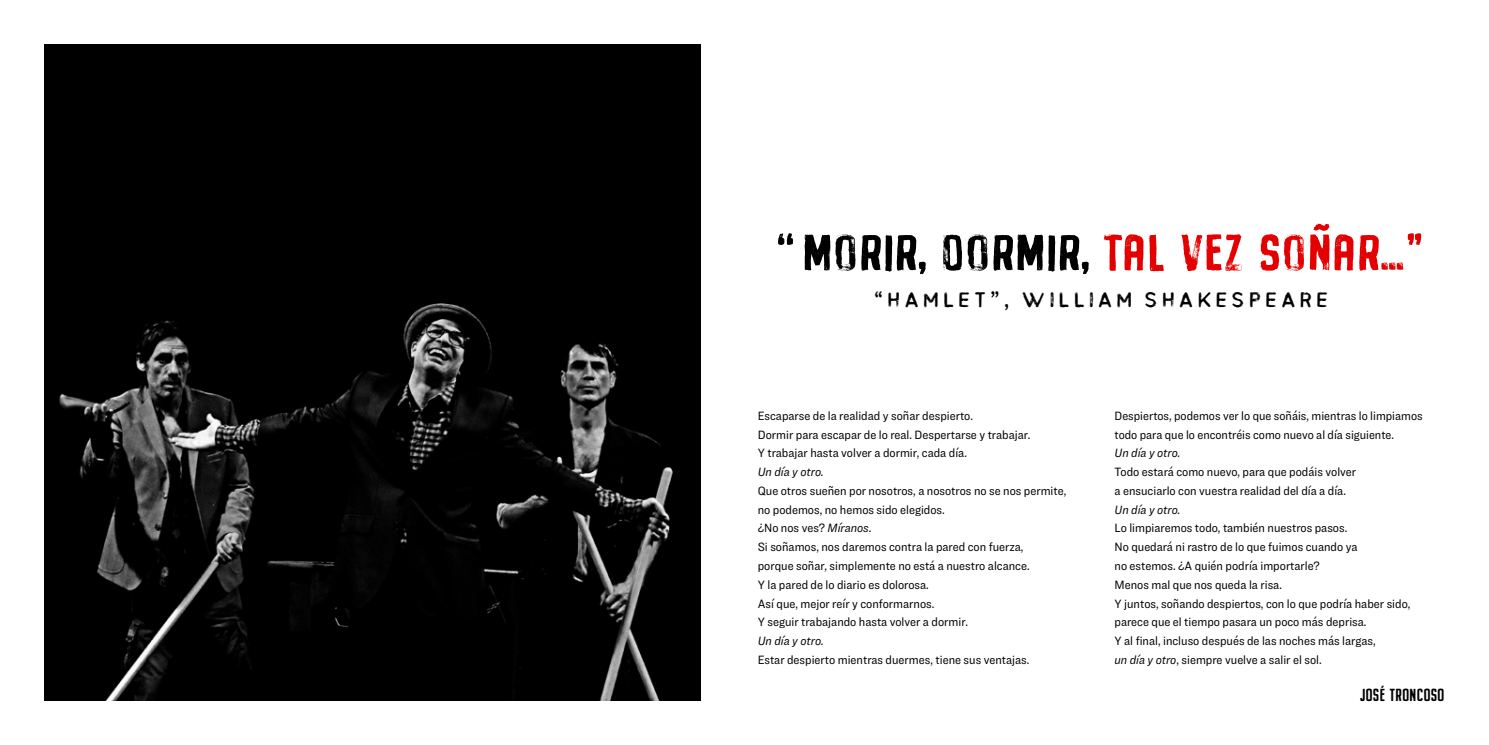
<style>
.page{position:relative;width:1489px;height:745px;background:#fff}
.page>*{position:absolute;margin:0;border:0;box-sizing:border-box;transform-origin:0 0}
.t1{font:65px "Buckwheat TC Painted";letter-spacing:-.025em;color:#e40000}
.t2{font:21.25px "Buckwheat TC Sans Painted";letter-spacing:.15em;color:#000}
.t3{font:17.5px "Buckwheat TC";letter-spacing:-.015em;color:#000}
.t4{font:12.5px/18.8px "Ringside Narrow";color:#000}
.t5{font:italic 12.5px "Ringside Narrow";color:#000}
.s1{color:#000}
.s2{font-style:italic}
</style>
<div class="page">
<img style="left:44px;top:44px;width:656px;height:656px">
<h1 class="t1" style="left:773px;top:210px;width:657px"><span class="s1">"morir, dormir,</span> tal vez soñar...''</h1>
<h2 class="t2" style="left:873px;top:286px;width:457px">"HAMLET'', WILLIAM SHAKESPEARE</h2>
<p class="t4" style="left:757px;top:405px;width:274px">Escaparse de la realidad y soñar despierto.<br>Dormir para escapar de lo real. Despertarse y trabajar.<br>Y trabajar hasta volver a dormir, cada día.</p>
<p class="t5" style="left:757px;top:463px;width:67px">Un día y otro.</p>
<p class="t4" style="left:757px;top:480px;width:310px">Que otros sueñen por nosotros, a nosotros no se nos permite, no podemos, no hemos sido elegidos.<br>¿No nos ves? <span class="s2">Míranos</span>.<br>Si soñamos, nos daremos contra la pared con fuerza,<br>porque soñar, simplemente no está a nuestro alcance.<br>Y la pared de lo diario es dolorosa.<br>Así que, mejor reír y conformarnos.<br>Y seguir trabajando hasta volver a dormir.</p>
<p class="t5" style="left:757px;top:631px;width:67px">Un día y otro.</p>
<p class="t4" style="left:757px;top:649px;width:273px">Estar despierto mientras duermes, tiene sus ventajas.</p>
<p class="t4" style="left:1114px;top:405px;width:309px">Despiertos, podemos ver lo que soñáis, mientras lo limpiamos todo para que lo encontréis como nuevo al día siguiente.</p>
<p class="t5" style="left:1114px;top:444px;width:67px">Un día y otro.</p>
<p class="t4" style="left:1114px;top:462px;width:243px">Todo estará como nuevo, para que podáis volver a ensuciarlo con vuestra realidad del día a día.</p>
<p class="t5" style="left:1114px;top:500px;width:67px">Un día y otro.</p>
<p class="t4" style="left:1114px;top:518px;width:297px">Lo limpiaremos todo, también nuestros pasos.<br>No quedará ni rastro de lo que fuimos cuando ya<br>no estemos. ¿A quién podría importarle?<br>Menos mal que nos queda la risa.<br>Y juntos, soñando despiertos, con lo que podría haber sido, parece que el tiempo pasara un poco más deprisa.<br>Y al final, incluso después de las noches más largas,<br><span class="s2">un día y otro</span>, siempre vuelve a salir el sol.</p>
<h3 class="t3" style="left:1359px;top:684px;width:86px">JOSÉ TRONCOSO</h3>
</div>
